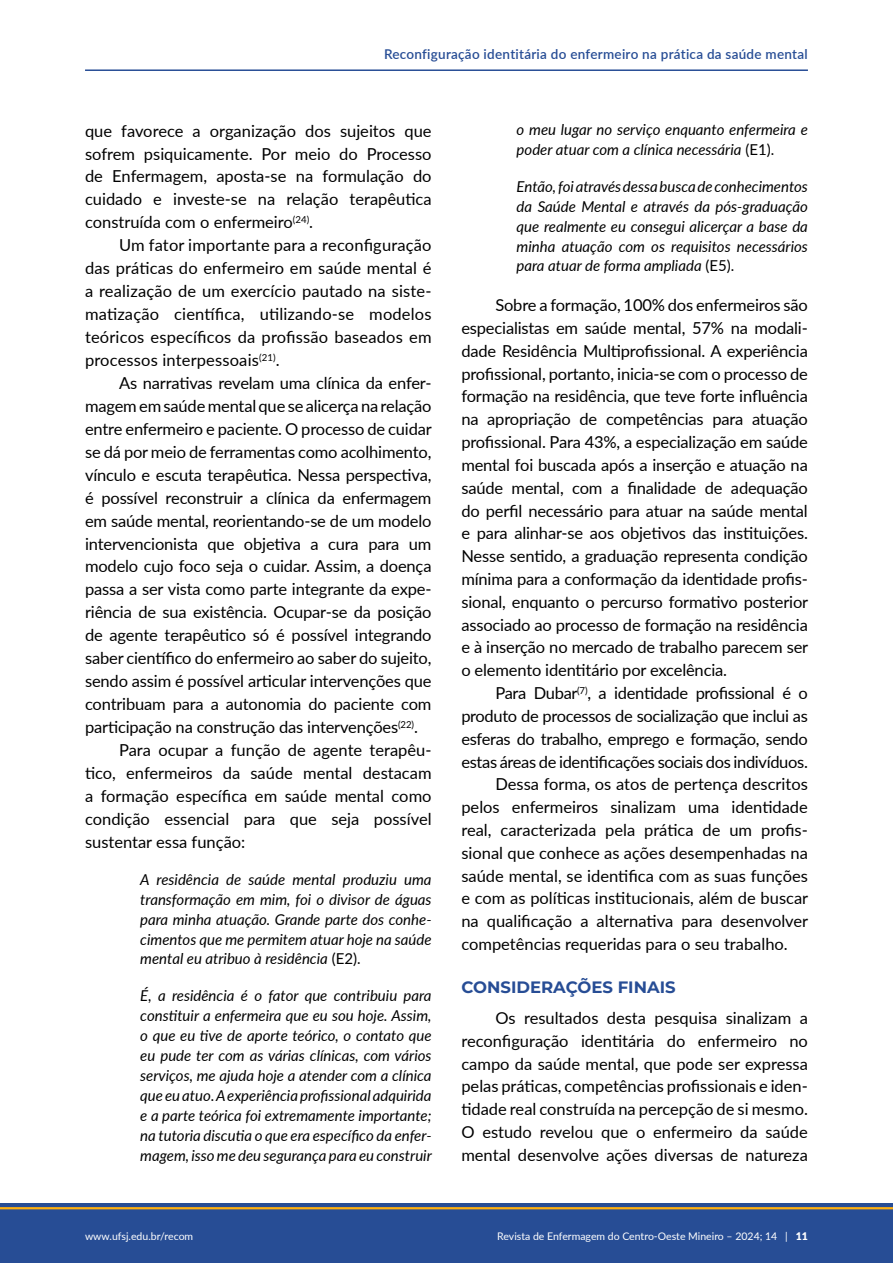
<style>
.page{position:relative;width:893px;height:1263px;background:#fff}
.page>*{position:absolute;margin:0;border:0;box-sizing:border-box;transform-origin:0 0}
.TXT{font:16.5px/22.8px "Lato";color:#000;text-align:justify}
.SUB1{font:700 16.5px "Montserrat";color:#274d95}
.Citação_entrevista{font:italic 15px/20px "Lato";color:#000;text-align:justify}
.t1{font:600 13.5px "Lato";letter-spacing:.02em;color:#274d95}
.t2{font:10.5px "Lato";color:#fff}
.s1{font-style:normal}
.s2{font-weight:900}
</style>
<div class="page">
<div style="left:0;top:1203px;width:893px;height:60px;background:#274d95"></div>
<hr style="left:0;top:1207px;width:893px;height:2px;background:#ffb011">
<hr style="left:85px;top:69px;width:723px;height:2px;background:#274d95">
<p class="t1" style="left:384px;top:44px;width:425px">Reconfiguração identitária do enfermeiro na prática da saúde mental</p>
<p class="TXT" style="left:85px;top:118px;width:348px">que favorece a organização dos sujeitos que sofrem psiquicamente. Por meio do Processo de Enfermagem, aposta-se na formulação do cuidado e investe-se na relação terapêutica construída com o enfermeiro<sup>(24)</sup>.</p>
<p class="TXT" style="left:85px;top:233px;width:348px;text-indent:34px">Um fator importante para a reconfiguração das práticas do enfermeiro em saúde mental é a realização de um exercício pautado na siste&shy;matização científica, utilizando-se modelos teóricos específicos da profissão baseados em processos interpessoais<sup>(21)</sup>.</p>
<p class="TXT" style="left:85px;top:371px;width:348px;text-indent:34px">As narrativas revelam uma clínica da enfer&shy;magem em saúde mental que se alicerça na relação entre enfermeiro e paciente. O processo de cuidar se dá por meio de ferramentas como acolhimento, vínculo e escuta terapêutica. Nessa perspectiva, é possível reconstruir a clínica da enfermagem em saúde mental, reorientando-se de um modelo intervencionista que objetiva a cura para um modelo cujo foco seja o cuidar. Assim, a doença passa a ser vista como parte integrante da expe&shy;riência de sua existência. Ocupar-se da posição de agente terapêutico só é possível integrando saber científico do enfermeiro ao saber do sujeito, sendo assim é possível articular intervenções que contribuam para a autonomia do paciente com participação na construção das intervenções<sup>(22)</sup>.</p>
<p class="TXT" style="left:85px;top:738px;width:348px;text-indent:34px">Para ocupar a função de agente terapêu&shy;tico, enfermeiros da saúde mental destacam a formação específica em saúde mental como condição essencial para que seja possível sustentar essa função:</p>
<p class="Citação_entrevista" style="left:140px;top:869px;width:293px">A residência de saúde mental produziu uma transformação em mim, foi o divisor de águas para minha atuação. Grande parte dos conhe&shy;cimentos que me permitem atuar hoje na saúde mental eu atribuo à residência <span class="s1">(E2).</span></p>
<p class="Citação_entrevista" style="left:140px;top:985px;width:293px">É, a residência é o fator que contribuiu para constituir a enfermeira que eu sou hoje. Assim, o que eu tive de aporte teórico, o contato que eu pude ter com as várias clínicas, com vários serviços, me ajuda hoje a atender com a clínica que eu atuo. A experiência profissional adquirida e a parte teórica foi extremamente importante; na tutoria discutia o que era específico da enfer&shy;magem, isso me deu segurança para eu construir</p>
<p class="Citação_entrevista" style="left:517px;top:119px;width:293px">o meu lugar no serviço enquanto enfermeira e poder atuar com a clínica necessária <span class="s1">(E1).</span></p>
<p class="Citação_entrevista" style="left:517px;top:176px;width:293px">Então, foi através dessa busca de conhecimentos da Saúde Mental e através da pós-graduação que realmente eu consegui alicerçar a base da minha atuação com os requisitos necessários para atuar de forma ampliada <span class="s1">(E5).</span></p>
<p class="TXT" style="left:461px;top:293px;width:348px;text-indent:34px">Sobre a formação, 100% dos enfermeiros são especialistas em saúde mental, 57% na modali&shy;dade Residência Multiprofissional. A experiência profissional, portanto, inicia-se com o processo de formação na residência, que teve forte influência na apropriação de competências para atuação profissional. Para 43%, a especialização em saúde mental foi buscada após a inserção e atuação na saúde mental, com a finalidade de adequação do perfil necessário para atuar na saúde mental e para alinhar-se aos objetivos das instituições.<br>Nesse sentido, a graduação representa condição mínima para a conformação da identidade profis&shy;sional, enquanto o percurso formativo posterior associado ao processo de formação na residência e à inserção no mercado de trabalho parecem ser o elemento identitário por excelência.</p>
<p class="TXT" style="left:461px;top:681px;width:348px;text-indent:34px">Para Dubar<sup>(7)</sup>, a identidade profissional é o produto de processos de socialização que inclui as esferas do trabalho, emprego e formação, sendo estas áreas de identificações sociais dos indivíduos.</p>
<p class="TXT" style="left:461px;top:772px;width:348px;text-indent:34px">Dessa forma, os atos de pertença descritos pelos enfermeiros sinalizam uma identidade real, caracterizada pela prática de um profis&shy;sional que conhece as ações desempenhadas na saúde mental, se identifica com as suas funções e com as políticas institucionais, além de buscar na qualificação a alternativa para desenvolver competências requeridas para o seu trabalho.</p>
<p class="SUB1" style="left:461px;top:975px;width:216px">CONSIDERAÇÕES FINAIS</p>
<p class="TXT" style="left:461px;top:1006px;width:348px;text-indent:34px">Os resultados desta pesquisa sinalizam a reconfiguração identitária do enfermeiro no campo da saúde mental, que pode ser expressa pelas práticas, competências profissionais e iden&shy;tidade real construída na percepção de si mesmo.<br>O estudo revelou que o enfermeiro da saúde mental desenvolve ações diversas de natureza</p>
<p class="t2" style="left:85px;top:1228px;width:110px">www.ufsj.edu.br/recom</p>
<p class="t2" style="left:497px;top:1228px;width:312px">Revista de Enfermagem do Centro-Oeste Mineiro – 2024; 14 | <span class="s2">11</span></p>
</div>
